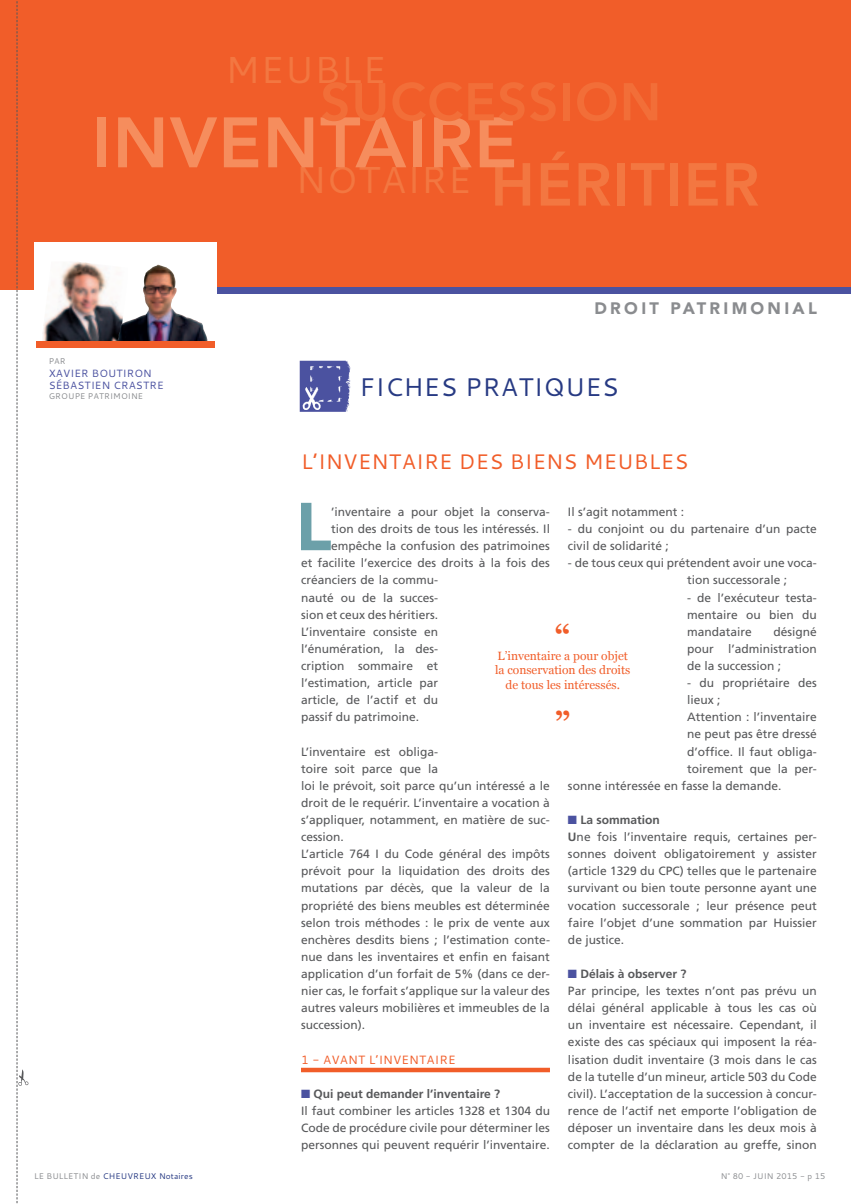
<style>
.page{position:relative;width:851px;height:1204px;background:#fff}
.page>*{position:absolute;margin:0;border:0;box-sizing:border-box;transform-origin:0 0}
.t1{font:800 70.5px "Avenir";letter-spacing:.02em;color:#f68d5d}
.t2{font:900 66.9px "Avenir";color:#6ca0a9}
.t3{font:800 60px "Avenir";letter-spacing:.02em;color:#f37741}
.t4{font:37.5px "Cantarell";color:#f37741}
.t5{font:700 30px "Georgia";color:#f15d29}
.t6{font:25.5px "Cantarell";letter-spacing:.02em;color:#273a83}
.t7{font:21px "Cantarell";letter-spacing:.02em;color:#f15d29}
.t8{font:900 16.5px "Avenir";letter-spacing:.2em;color:#8a8c8f}
.t9{font:12px/17.1px "Frutiger";color:#57585a}
.t10{font:12px/14.4px "Georgia";color:#f15d29;text-align:center}
.t11{font:12px "Cantarell";letter-spacing:.02em;color:#f15d29}
.t12{font:10.5px/12.6px "Cantarell";letter-spacing:.02em;color:#4b52a0}
.t13{font:8.25px "Cantarell";letter-spacing:.02em;color:#8a8c8f}
.t14{font:8.25px "Cantarell";letter-spacing:.02em;color:#273a83}
.s1{color:#4b52a0}
.s2{font-weight:700}
.s3{color:#8a8c8f}
</style>
<div class="page">
<div style="left:301px;top:1067px;width:249px;height:5px;background:#f15d29"></div>
<div style="left:0;top:0;width:850px;height:289px;background:#f15d29"></div>
<div style="left:215px;top:287px;width:635px;height:6px;background:#4b52a0"></div>
<svg style="left:300px;top:361px;width:51px;height:51px;background:#646aad"></svg>
<div style="left:34px;top:242px;width:182px;height:166px;background:#fff"></div>
<img style="left:42px;top:262px;width:86px;height:79px">
<img style="left:119px;top:265px;width:38px;height:72px">
<div style="left:36px;top:341px;width:178px;height:7px;background:#f15d29"></div>
<svg style="left:17px;top:1px;width:11px;height:1202px"></svg>
<h3 class="t4" style="left:225px;top:44px;width:112px">MEUBLE</h3>
<h1 class="t1" style="left:92px;top:101px;width:427px">INVENTAIRE</h1>
<h3 class="t3" style="left:295px;top:149px;width:465px"><sup>NOTAIRE</sup> HÉRITIER</h3>
<p class="t13" style="left:49px;top:355px;width:16px">PAR</p>
<p class="t12" style="left:49px;top:366px;width:104px">XAVIER BOUTIRON<br>S ÉBASTIE N CRASTRE</p>
<p class="t13" style="left:49px;top:390px;width:94px">GROUPE PATRIMOINE</p>
<h3 class="t8" style="left:594px;top:298px;width:224px">DROIT PATRIMONIAL</h3>
<h3 class="t6" style="left:359px;top:369px;width:44px">FICHE</h3>
<h3 class="t6" style="left:440px;top:369px;width:180px">S PRATIQUES</h3>
<h3 class="t7" style="left:301px;top:447px;width:346px">L’INVENTAIRE DES BIENS MEUBLE</h3>
<h3 class="t7" style="left:674px;top:447px;width:15px">S</h3>
<h2 class="t2" style="left:296px;top:486px;width:31px">L</h2>
<p class="t9" style="left:331px;top:503px;width:220px">’inventaire a pour objet la conserva-</p>
<p class="t9" style="left:568px;top:503px;width:118px">Il s’agit notamment :</p>
<p class="t9" style="left:568px;top:520px;width:250px">- du conjoint ou du partenaire d’un pacte civil de solidarité ;</p>
<p class="t9" style="left:687px;top:554px;width:131px;text-indent:-119px">- de tous ceux qui prétendent avoir une voca&shy;tion successorale ;</p>
<p class="t9" style="left:687px;top:588px;width:131px;text-align:justify">- de l’exécuteur testa&shy;mentaire ou bien du mandataire</p>
<p class="t9" style="left:331px;top:520px;width:220px">tion des droits de tous les intéressés. Il</p>
<p class="t9" style="left:331px;top:537px;width:220px">empêche la confusion des patrimoines</p>
<p class="t9" style="left:301px;top:554px;width:250px">et facilite l’exercice des droits à la fois des</p>
<p class="t9" style="left:301px;top:571px;width:139px">créanciers de la commu-</p>
<p class="t9" style="left:301px;top:588px;width:139px">nauté ou de la succes-</p>
<p class="t9" style="left:301px;top:605px;width:139px">sion et ceux des héritiers.</p>
<p class="t9" style="left:301px;top:623px;width:139px">L’inventaire consiste en</p>
<p class="t9" style="left:301px;top:640px;width:139px">l’énumération, la des-</p>
<p class="t9" style="left:301px;top:657px;width:139px">cription sommaire et</p>
<p class="t9" style="left:301px;top:674px;width:139px">l’estimation, article par</p>
<p class="t9" style="left:301px;top:691px;width:139px">article, de l’actif et du</p>
<p class="t9" style="left:301px;top:708px;width:120px">passif du patrimoine.</p>
<p class="t9" style="left:301px;top:742px;width:250px">L’inventaire est obliga-<br>toire soit parce que la<br>loi le prévoit, soit parce qu’un intéressé a le droit de le requérir. L’inventaire a vocation à s’appliquer, notamment, en matière de suc&shy;cession.<br>L’article 764 I du Code général des impôts prévoit pour la liquidation des droits des mutations par décès, que la valeur de la propriété des biens meubles est déterminée selon trois méthodes : le prix de vente aux enchères desdits biens ; l’estimation conte&shy;nue dans les inventaires et enfin en faisant application d’un forfait de 5% (dans ce der&shy;nier cas, le forfait s’applique sur la valeur des autres valeurs mobilières et immeubles de la succession).</p>
<p class="t11" style="left:301px;top:1050px;width:147px">1 - AVANT L’INVE NTAIRE</p>
<p class="t9" style="left:301px;top:1084px;width:250px"><span class="s1">■</span> <span class="s2">Qui peut demander l’inventaire ?<br></span>Il faut combiner les articles 1328 et 1304 du Code de procédure civile pour déterminer les personnes qui peuvent requérir l’inventaire.</p>
<h3 class="t5" style="left:555px;top:618px;width:17px">“</h3>
<p class="t10" style="left:495px;top:648px;width:137px">L’inventaire a pour objet la conservation des droits de tous les intéressés.</p>
<h3 class="t5" style="left:555px;top:706px;width:17px">”</h3>
<p class="t9" style="left:687px;top:623px;width:131px;text-align:justify;text-indent:86px">désigné pour l’administration de la succession ;</p>
<p class="t9" style="left:687px;top:674px;width:131px">- du propriétaire des</p>
<p class="t9" style="left:687px;top:691px;width:35px">lieux ;</p>
<p class="t9" style="left:687px;top:708px;width:131px">Attention : l’inventaire</p>
<p class="t9" style="left:687px;top:725px;width:131px">ne peut pas être dressé</p>
<p class="t9" style="left:687px;top:742px;width:131px">d’office. Il faut obliga-</p>
<p class="t9" style="left:687px;top:759px;width:131px">toirement que la per-</p>
<p class="t9" style="left:568px;top:776px;width:215px">sonne intéressée en fasse la demande.</p>
<p class="t9" style="left:568px;top:811px;width:250px"><span class="s1">■</span> <span class="s2">La sommation<br>U</span>ne fois l’inventaire requis, certaines per&shy;sonnes doivent obligatoirement y assister (article 1329 du CPC) telles que le partenaire survivant ou bien toute personne ayant une vocation successorale ; leur présence peut faire l’objet d’une sommation par H uissier de justice.</p>
<p class="t9" style="left:568px;top:965px;width:250px"><span class="s1">■</span> <span class="s2">Délais à observer ?<br></span>Par principe, les textes n’ont pas prévu un délai général applicable à tous les cas où un inventaire est nécessaire. Cependant, il existe des cas spéciaux qui imposent la réa&shy;lisation dudit inventaire (3 mois dans le cas de la tutelle d’un mineur, article 503 du Code civil). L’acceptation de la succession à concur&shy;rence de l’actif net emporte l’obligation de déposer un inventaire dans les deux mois à compter de la déclaration au greffe, sinon</p>
<p class="t14" style="left:34px;top:1170px;width:160px"><span class="s3">LE BU LLETIN DE</span> CHEUVREUX NOTAIRES</p>
<p class="t13" style="left:720px;top:1170px;width:106px">N° 80 - JUIN 2015 - P 15</p>
</div>
